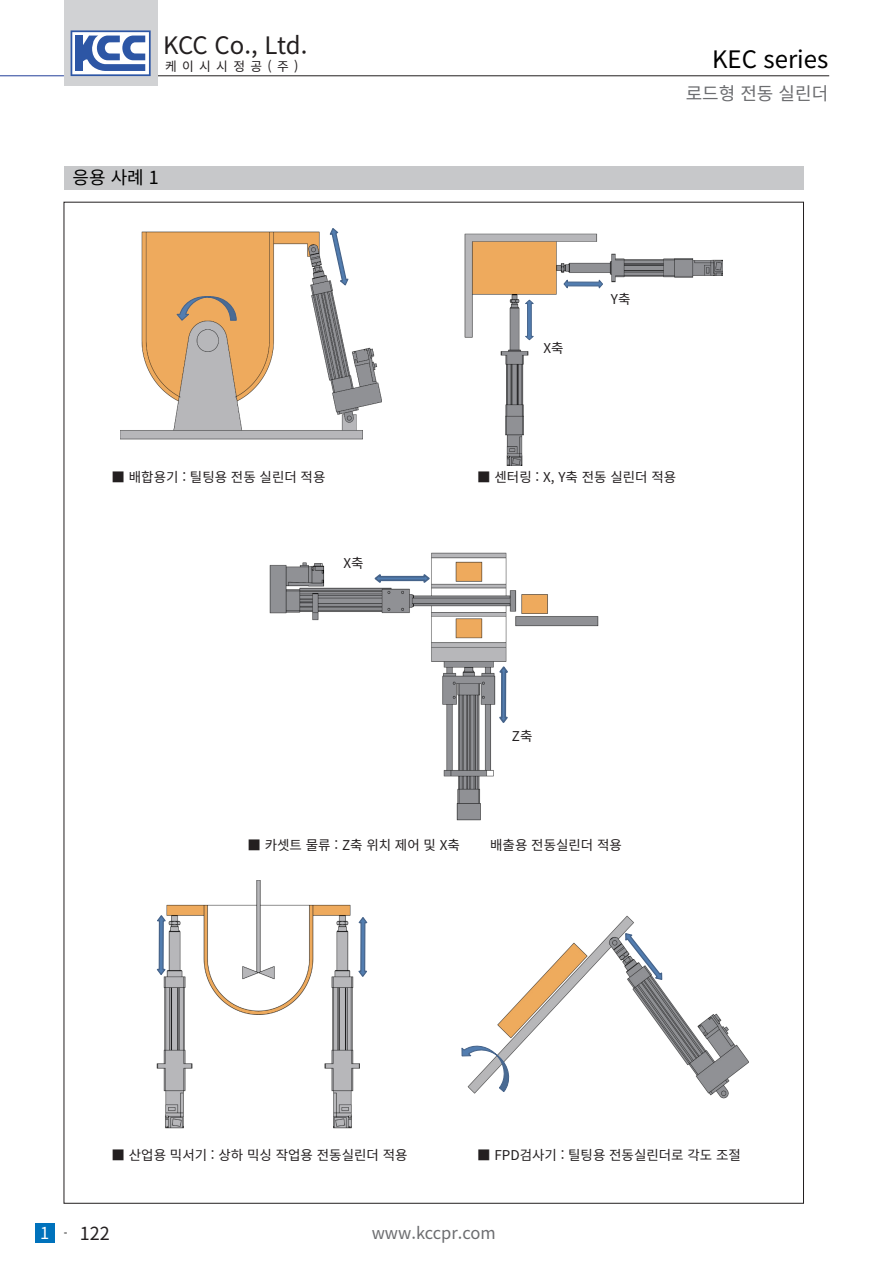
<style>
.page{position:relative;width:893px;height:1263px;background:#fff}
.page>*{position:absolute;margin:0;border:0;box-sizing:border-box;transform-origin:0 0}
.t1{font:24px "Noto Sans KR";letter-spacing:-.02em;color:#231f20}
.t2{font:24px "Noto Sans KR";color:#000}
.t3{font:18px "Noto Sans KR";color:#6c6d70}
.t4{font:18px "Noto Sans KR";color:#231f20}
.t5{font:18px "Noto Sans KR";color:#000}
.t6{font:16.5px "Noto Sans KR";color:#6c6d70}
.t7{font:13.5px "Noto Sans KR";color:#231f20}
.t8{font:12.75px "Noto Sans KR";letter-spacing:.42em;color:#231f20}
.s1{font-size:16.5px;color:#fff}
</style>
<div class="page">
<div style="left:35px;top:1223px;width:19px;height:20px;background:#0072bc"></div>
<hr style="left:0;top:75px;width:64px;height:1px;background:#223f99">
<hr style="left:157px;top:75px;width:672px;height:1px;background:#231f20">
<div style="left:64px;top:0;width:93px;height:85px;background:#d1d2d4"></div>
<svg style="left:71px;top:30px;width:80px;height:46px;background:#8ba1cd"></svg>
<div style="left:64px;top:166px;width:740px;height:23px;background:#c7c8ca"></div>
<img style="left:465px;top:234px;width:258px;height:232px">
<svg style="left:563px;top:277px;width:41px;height:14px"></svg>
<svg style="left:523px;top:299px;width:13px;height:42px"></svg>
<img style="left:120px;top:232px;width:262px;height:207px">
<svg style="left:328px;top:228px;width:22px;height:59px"></svg>
<svg style="left:175px;top:295px;width:62px;height:27px;background:#c99c69"></svg>
<img style="left:269px;top:553px;width:329px;height:267px">
<svg style="left:373px;top:571px;width:58px;height:14px"></svg>
<svg style="left:497px;top:665px;width:13px;height:60px"></svg>
<img style="left:156px;top:880px;width:204px;height:248px">
<img style="left:474px;top:915px;width:275px;height:184px">
<svg style="left:357px;top:916px;width:11px;height:62px"></svg>
<svg style="left:156px;top:914px;width:12px;height:62px"></svg>
<svg style="left:624px;top:932px;width:39px;height:49px"></svg>
<svg style="left:461px;top:1044px;width:51px;height:49px"></svg>
<h1 class="t1" style="left:163px;top:32px;width:146px">KCC Co., Ltd.</h1>
<p class="t8" style="left:165px;top:59px;width:135px">케이시시정공(주)</p>
<p class="t5" style="left:73px;top:168px;width:88px">응용 사례 1</p>
<p class="t7" style="left:112px;top:469px;width:215px">■ 배합용기 : 틸팅용 전동 실린더 적용</p>
<p class="t7" style="left:344px;top:556px;width:22px">X축</p>
<h1 class="t2" style="left:712px;top:46px;width:118px">KEC series</h1>
<h2 class="t3" style="left:686px;top:84px;width:144px">로드형 전동 실린더</h2>
<p class="t7" style="left:543px;top:340px;width:22px">X축</p>
<p class="t7" style="left:611px;top:292px;width:21px">Y축</p>
<p class="t7" style="left:477px;top:469px;width:201px">■ 센터링 : X, Y축 전동 실린더 적용</p>
<p class="t7" style="left:512px;top:728px;width:22px">Z축</p>
<p class="t7" style="left:247px;top:837px;width:214px">■ 카셋트 물류 : Z축 위치 제어 및 X축</p>
<p class="t7" style="left:490px;top:837px;width:133px">배출용 전동실린더 적용</p>
<p class="t7" style="left:112px;top:1147px;width:297px">■ 산업용 믹서기 : 상하 믹싱 작업용 전동실린더 적용</p>
<p class="t7" style="left:477px;top:1147px;width:265px">■ FPD검사기 : 틸팅용 전동실린더로 각도 조절</p>
<h2 class="t4" style="left:40px;top:1223px;width:71px"><span class="s1">1</span> <sup>-</sup> 122</h2>
<p class="t6" style="left:372px;top:1224px;width:125px">www.kccpr.com</p>
</div>
